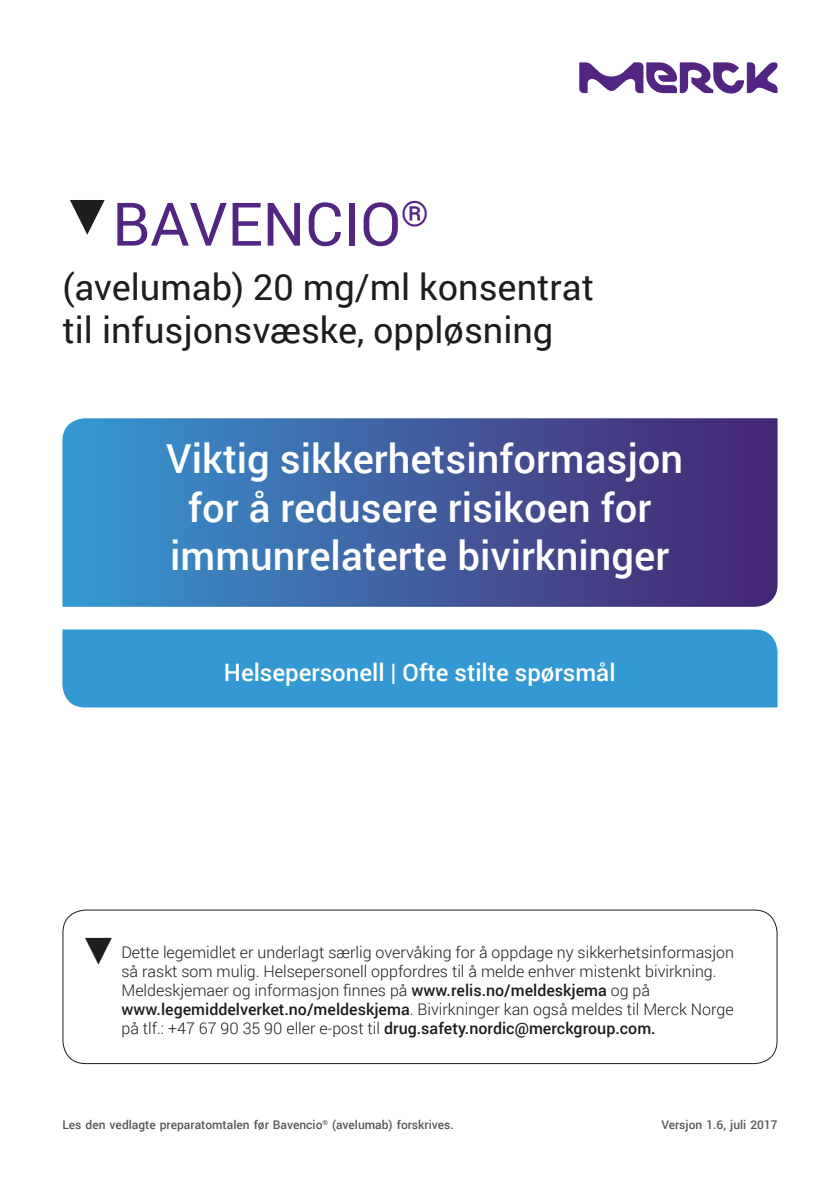
<style>
.page{position:relative;width:840px;height:1191px;background:#fff}
.page>*{position:absolute;margin:0;border:0;box-sizing:border-box;transform-origin:0 0}
.t1{font:60px "Roboto";color:#522583}
.t2{font:500 40px/48px "Roboto";color:#fff;text-align:center}
.t3{font:36px/43.2px "Roboto";color:#1d1d1b}
.t4{font:500 24px "Roboto";color:#fff}
.t5{font:300 16px/19.2px "Roboto";color:#1d1d1b}
.t6{font:500 12px "Roboto";color:#575756}
.s1{font-family:"Arial";font-weight:400;font-size:38.4px}
.s2{font-weight:500}
</style>
<div class="page">
<div style="left:62px;top:909px;width:715px;height:155px;border:1px solid #1d1d1b;border-radius:23px"></div>
<svg style="left:579px;top:62px;width:198px;height:32px"></svg>
<svg style="left:62px;top:418px;width:715px;height:189px;background:#415fa1"></svg>
<div style="left:62px;top:629px;width:715px;height:78px;background:#3499d3"></div>
<h1 class="t1" style="left:62px;top:182px;width:367px"><sup>▼</sup>BAVENCIO<sup>®</sup></h1>
<h3 class="t3" style="left:62px;top:264px;width:533px">(avelumab) 20 mg/ml konsentrat til infusjonsvæske, oppløsning</h3>
<h2 class="t2" style="left:166px;top:434px;width:518px">Viktig sikkerhetsinformasjon for å redusere risikoen for immunrelaterte bivirkninger</h2>
<h3 class="t4" style="left:224px;top:655px;width:393px">Helsepersonell | Ofte stilte spørsmål</h3>
<p class="t5" style="left:121px;top:941px;width:613px;text-indent:-42px"><span class="s1">▼</span> Dette legemidlet er underlagt særlig overvåking for å oppdage ny sikkerhetsinformasjon så raskt som mulig. Helsepersonell oppfordres til å melde enhver mistenkt bivirkning.<br>Meldeskjemaer og informasjon finnes på <span class="s2">www.relis.no/meldeskjema</span> og på <span class="s2">www.legemiddelverket.no/meldeskjema</span>. Bivirkninger kan også meldes til Merck Norge på tlf.: +47 67 90 35 90 eller e-post til <span class="s2">drug.safety.nordic@merckgroup.com.</span></p>
<p class="t6" style="left:62px;top:1115px;width:392px">Les den vedlagte preparatomtalen før Bavencio<sup>®</sup> (avelumab) forskrives.</p>
<p class="t6" style="left:661px;top:1115px;width:118px">Versjon 1.6, juli 2017</p>
</div>
